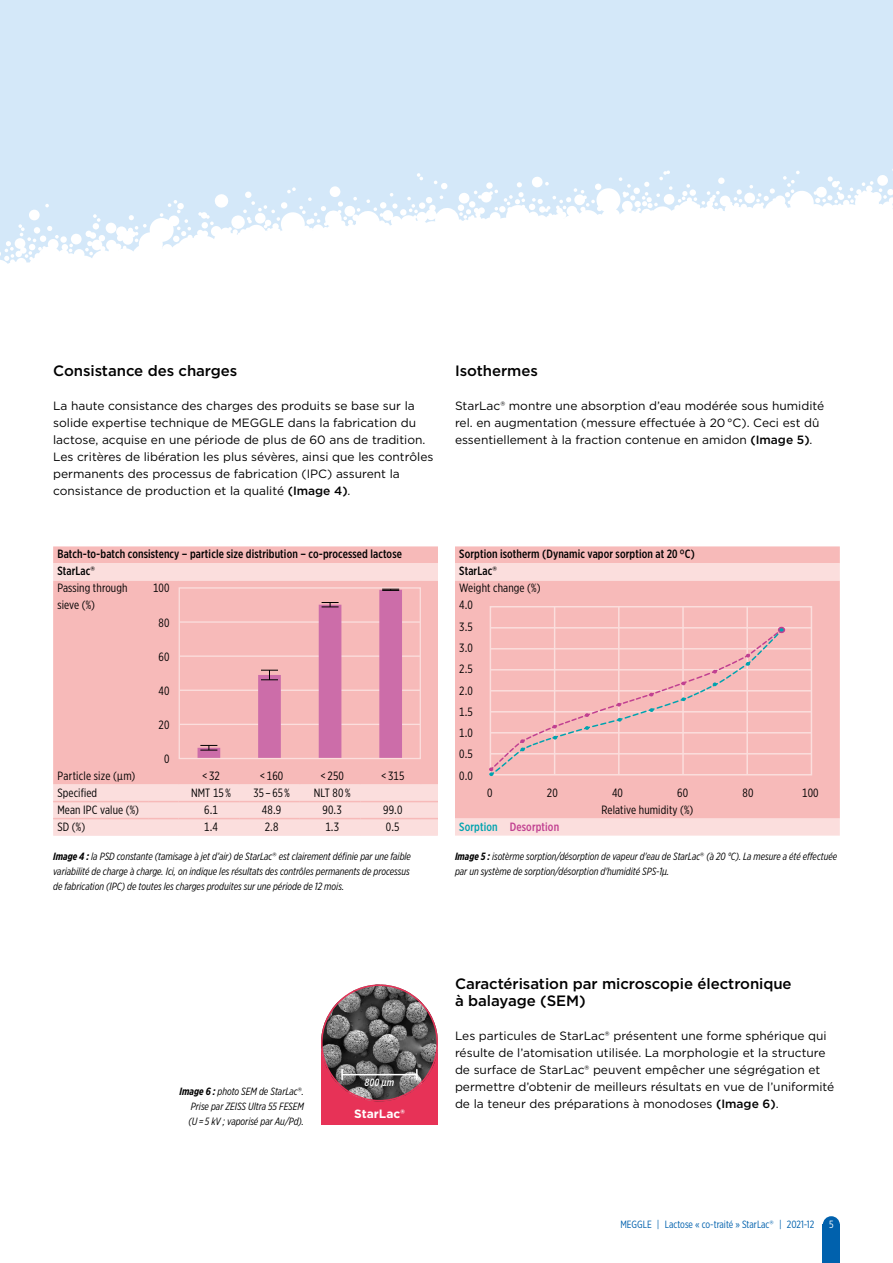
<style>
.page{position:relative;width:893px;height:1263px;background:#fff}
.page>*{position:absolute;margin:0;border:0;box-sizing:border-box;transform-origin:0 0}
.t1{font:500 15px/17px "Gotham";letter-spacing:-.005em;color:#000}
.t2{font:12px/17px "Gotham";color:#000}
.t3{font:12px/21.3px "Gotham X Narrow";letter-spacing:.01em;color:#000;text-align:justify}
.t4{font:500 12px/17px "Gotham X Narrow";letter-spacing:.01em;color:#000}
.t5{font:500 12px "Gotham X Narrow";letter-spacing:.01em;color:#c14091}
.t6{font:700 12px "Gotham";color:#fff}
.t7{font:italic 10.5px/15px "Gotham X Narrow";color:#000}
.t8{font:10.5px "Gotham X Narrow";color:#0061ad}
.t9{font:italic 500 10.5px "Gotham X Narrow";color:#fff}
.t10{font:10.5px "Gotham X Narrow";color:#fff}
.s1{font-weight:500}
.s2{font-family:"Gotham"}
.s3{font-weight:400}
.s4{font-weight:700}
.s5{font-family:"Gotham";font-style:normal}
.s6{color:#00a3af}
</style>
<div class="page">
<div style="left:0;top:0;width:893px;height:455px;background:#d4e8f9"></div>
<svg style="left:0;top:169px;width:893px;height:286px;background:#f8fbfe"></svg>
<div style="left:823px;top:1225px;width:17px;height:38px;background:#0061ad"></div>
<div style="left:823px;top:1216px;width:17px;height:17px;background:#0061ad;border-radius:50%"></div>
<div style="left:455px;top:546px;width:385px;height:17px;background:#f7bab9"></div>
<svg style="left:455px;top:563px;width:385px;height:273px;background:#f7c2c1"></svg>
<div style="left:490px;top:606px;width:322px;height:169px;border:2px solid #fbdedd"></div>
<hr style="left:554px;top:607px;width:1px;height:168px;background:#fbdedd">
<hr style="left:618px;top:607px;width:2px;height:168px;background:#fbdedd">
<hr style="left:682px;top:607px;width:2px;height:168px;background:#fbdedd">
<hr style="left:746px;top:607px;width:2px;height:168px;background:#fbdedd">
<hr style="left:490px;top:627px;width:321px;height:1px;background:#fbdedd">
<hr style="left:490px;top:648px;width:321px;height:1px;background:#fbdedd">
<hr style="left:490px;top:669px;width:321px;height:1px;background:#fbdedd">
<hr style="left:490px;top:690px;width:321px;height:1px;background:#fbdedd">
<hr style="left:490px;top:711px;width:321px;height:1px;background:#fbdedd">
<hr style="left:490px;top:732px;width:321px;height:1px;background:#fbdedd">
<hr style="left:490px;top:753px;width:321px;height:1px;background:#fbdedd">
<svg style="left:489px;top:627px;width:295px;height:149px;background:#f4bcbc"></svg>
<div style="left:778px;top:627px;width:7px;height:6px;border:2px solid #c14091;border-radius:50%"></div>
<div style="left:53px;top:546px;width:385px;height:17px;background:#f7bab9"></div>
<svg style="left:53px;top:563px;width:385px;height:273px;background:#f8c4c3"></svg>
<hr style="left:53px;top:801px;width:96px;height:1px;background:#f7bab9">
<hr style="left:149px;top:801px;width:30px;height:1px;background:#f7bab9">
<hr style="left:179px;top:801px;width:60px;height:1px;background:#f7bab9">
<hr style="left:239px;top:801px;width:61px;height:1px;background:#f7bab9">
<hr style="left:300px;top:801px;width:60px;height:1px;background:#f7bab9">
<hr style="left:360px;top:801px;width:61px;height:1px;background:#f7bab9">
<svg style="left:421px;top:801px;width:17px;height:1px"></svg>
<hr style="left:53px;top:818px;width:96px;height:1px;background:#f7bab9">
<hr style="left:149px;top:818px;width:30px;height:1px;background:#f7bab9">
<hr style="left:179px;top:818px;width:60px;height:1px;background:#f7bab9">
<hr style="left:239px;top:818px;width:61px;height:1px;background:#f7bab9">
<hr style="left:300px;top:818px;width:60px;height:1px;background:#f7bab9">
<hr style="left:360px;top:818px;width:61px;height:1px;background:#f7bab9">
<svg style="left:421px;top:818px;width:17px;height:1px"></svg>
<div style="left:179px;top:587px;width:242px;height:172px;border:1px solid #fbdedd"></div>
<hr style="left:179px;top:621px;width:241px;height:2px;background:#fbdedd">
<hr style="left:179px;top:655px;width:241px;height:2px;background:#fbdedd">
<hr style="left:179px;top:690px;width:241px;height:1px;background:#fbdedd">
<hr style="left:179px;top:724px;width:241px;height:1px;background:#fbdedd">
<div style="left:198px;top:748px;width:22px;height:10px;background:#cc6da9"></div>
<div style="left:258px;top:675px;width:23px;height:83px;background:#cc6da9"></div>
<div style="left:319px;top:605px;width:22px;height:153px;background:#cc6da9"></div>
<div style="left:379px;top:590px;width:23px;height:168px;background:#cc6da9"></div>
<svg style="left:200px;top:745px;width:17px;height:6px"></svg>
<svg style="left:261px;top:670px;width:17px;height:10px"></svg>
<svg style="left:322px;top:602px;width:17px;height:5px"></svg>
<svg style="left:382px;top:589px;width:17px;height:2px"></svg>
<div style="left:321px;top:1044px;width:117px;height:81px;background:#e73257"></div>
<img style="left:321px;top:984px;width:117px;height:117px;border-radius:58px">
<div style="left:321px;top:984px;width:117px;height:117px;border:2px solid #e73257;border-radius:50%"></div>
<hr style="left:342px;top:1074px;width:75px;height:1px;background:#fff">
<svg style="left:341px;top:1069px;width:2px;height:10px"></svg>
<svg style="left:416px;top:1069px;width:2px;height:10px"></svg>
<p class="t1" style="left:53px;top:362px;width:186px">Consistance des charges</p>
<p class="t2" style="left:53px;top:397px;width:382px">La haute consistance des charges des produits se base sur la solide expertise technique de MEGGLE dans la fabrication du lactose, acquise en une période de plus de 60 ans de tradition.<br>Les critères de libération les plus sévères, ainsi que les contrôles permanents des processus de fabrication (IPC) assurent la consistance de production et la qualité <span class="s1">(Image 4)</span>.</p>
<p class="t4" style="left:57px;top:546px;width:346px">Batch-to-batch consistency – particle size distribution – co-processed lactose<br>StarLac<span class="s2">®<br></span><span class="s3">Passing through<br>sieve (%)</span></p>
<p class="t3" style="left:153px;top:577px;width:18px">100</p>
<p class="t3" style="left:159px;top:611px;width:12px">80</p>
<p class="t3" style="left:159px;top:645px;width:12px">60</p>
<p class="t3" style="left:159px;top:679px;width:12px">40</p>
<p class="t3" style="left:159px;top:713px;width:12px">20</p>
<p class="t3" style="left:164px;top:747px;width:7px">0</p>
<p class="t3" style="left:57px;top:764px;width:79px">Particle size (µm)</p>
<p class="t3" style="left:202px;top:764px;width:19px">&lt; 32</p>
<p class="t3" style="left:260px;top:764px;width:25px">&lt; 160</p>
<p class="t3" style="left:320px;top:764px;width:25px">&lt; 250</p>
<p class="t3" style="left:381px;top:764px;width:25px">&lt; 315</p>
<p class="t3" style="left:57px;top:781px;width:41px">Specified</p>
<p class="t3" style="left:191px;top:781px;width:41px">NMT 15 %</p>
<p class="t3" style="left:253px;top:781px;width:38px">35 – 65 %</p>
<p class="t3" style="left:314px;top:781px;width:38px">NLT 80 %</p>
<p class="t3" style="left:57px;top:798px;width:83px">Mean IPC value (%)</p>
<p class="t3" style="left:204px;top:798px;width:15px">6.1</p>
<p class="t3" style="left:262px;top:798px;width:21px">48.9</p>
<p class="t3" style="left:323px;top:798px;width:21px">90.3</p>
<p class="t3" style="left:383px;top:798px;width:21px">99.0</p>
<p class="t3" style="left:57px;top:815px;width:29px">SD (%)</p>
<p class="t3" style="left:204px;top:815px;width:15px">1.4</p>
<p class="t3" style="left:265px;top:815px;width:15px">2.8</p>
<p class="t3" style="left:325px;top:815px;width:15px">1.3</p>
<p class="t3" style="left:386px;top:815px;width:15px">0.5</p>
<p class="t7" style="left:57px;top:853px;width:334px">Data obtained from a permanent in-process-control (IPC) of subsequent batches over a time period of 12 months.</p>
<p class="t7" style="left:53px;top:849px;width:359px"><span class="s4">Image 4 :</span> la PSD constante (tamisage à jet d’air) de StarLac<span class="s5">®</span> est clairement définie par une faible variabilité de charge à charge. Ici, on indique les résultats des contrôles permanents de processus de fabrication (IPC) de toutes les charges produites sur une période de 12 mois.</p>
<p class="t1" style="left:455px;top:362px;width:84px">Isothermes</p>
<p class="t2" style="left:455px;top:397px;width:371px">StarLac® montre une absorption d’eau modérée sous humidité rel. en augmentation (messure effectuée à 20 °C). Ceci est dû essentiellement à la fraction contenue en amidon <span class="s1">(Image 5)</span>.</p>
<p class="t4" style="left:459px;top:546px;width:237px">Sorption isotherm (Dynamic vapor sorption at 20 °C)<br>StarLac<span class="s2">®<br></span><span class="s3">Weight change (%)<br>4.0</span></p>
<p class="t3" style="left:459px;top:616px;width:15px">3.5<br>3.0<br>2.5<br>2.0<br>1.5<br>1.0<br>0.5<br>0.0</p>
<p class="t3" style="left:487px;top:781px;width:7px">0</p>
<p class="t3" style="left:547px;top:781px;width:12px">20</p>
<p class="t3" style="left:612px;top:781px;width:12px">40</p>
<p class="t3" style="left:677px;top:781px;width:12px">60</p>
<p class="t3" style="left:742px;top:781px;width:12px">80</p>
<p class="t3" style="left:802px;top:781px;width:18px">100</p>
<p class="t3" style="left:601px;top:798px;width:93px">Relative humidity (%)</p>
<p class="t5" style="left:459px;top:819px;width:101px"><span class="s6">Sorption</span> Desorption</p>
<p class="t7" style="left:455px;top:849px;width:384px"><span class="s4">Image 5 :</span> isotèrme sorption/désorption de vapeur d'eau de StarLac<span class="s5">®</span> (à 20 °C). La mesure a été effectuée par un système de sorption/désorption d'humidité SPS-1µ.</p>
<p class="t7" style="left:188px;top:1083px;width:117px;text-align:justify;text-indent:-9px"><span class="s4">Image 6 :</span> photo SEM de StarLac<span class="s5">®</span>.<br>Prise par ZEISS Ultra 55 FESEM (U = 5 kV ; vaporisé par Au/Pd).</p>
<p class="t9" style="left:365px;top:1076px;width:31px">800 µm</p>
<p class="t6" style="left:354px;top:1106px;width:52px">StarLac®</p>
<p class="t1" style="left:455px;top:975px;width:338px">Caractérisation par microscopie électronique à balayage (SEM)</p>
<p class="t2" style="left:455px;top:1027px;width:381px">Les particules de StarLac® présentent une forme sphérique qui résulte de l’atomisation utilisée. La morphologie et la structure de surface de StarLac® peuvent empêcher une ségrégation et permettre d’obtenir de meilleurs résultats en vue de l’uniformité de la teneur des préparations à monodoses <span class="s1">(Image 6)</span>.</p>
<p class="t8" style="left:620px;top:1218px;width:195px">MEGGLE | Lactose « co-traité » StarLac<span class="s2">®</span> | 2021-12</p>
<p class="t10" style="left:829px;top:1218px;width:6px">5</p>
</div>
